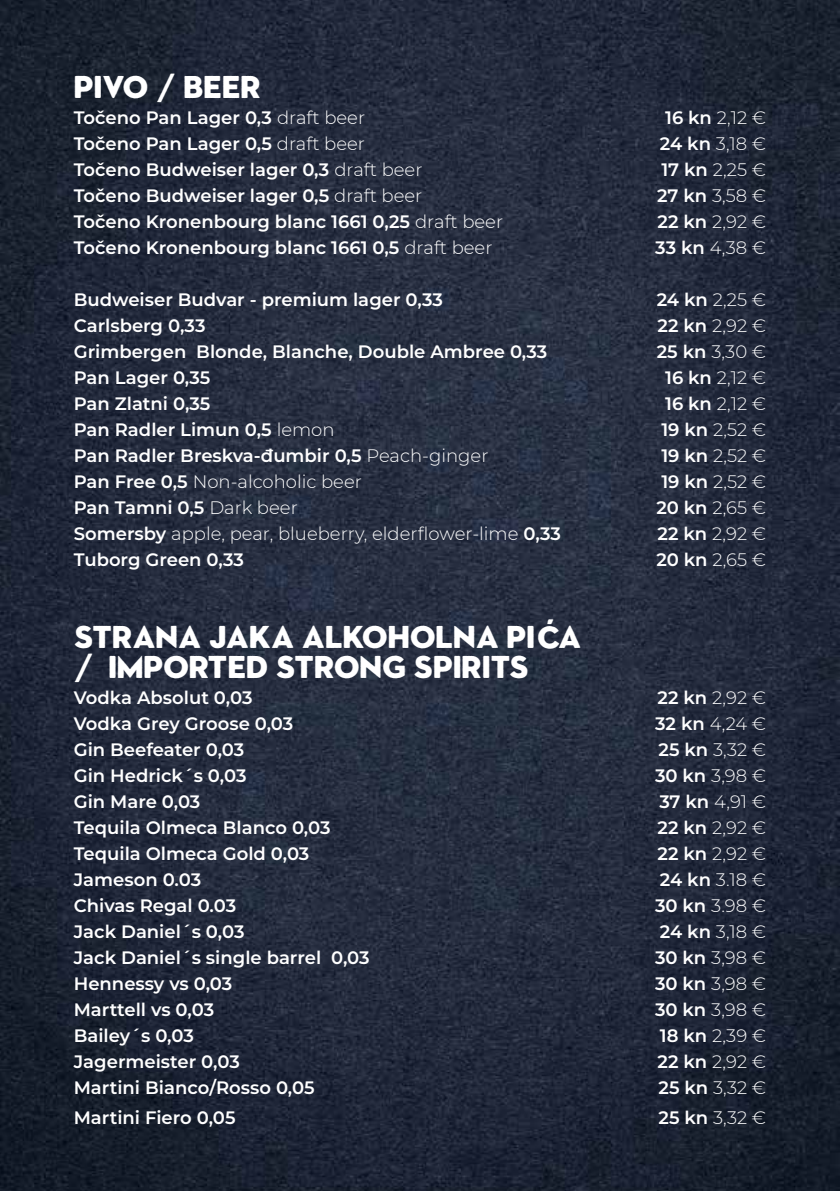
<style>
.page{position:relative;width:840px;height:1191px;background:#fff}
.page>*{position:absolute;margin:0;border:0;box-sizing:border-box;transform-origin:0 0}
.t1{font:900 30px/30px "Sonder Sans";color:#fff}
.t2{font:600 18px "Montserrat";color:#fff}
.t3{font:300 18px "Montserrat";color:#fff}
.s1{font-weight:300}
.s2{font-weight:600}
</style>
<div class="page">
<img style="left:0;top:0;width:839px;height:1191px">
<h1 class="t1" style="left:74px;top:71px;width:188px">PIVO / BEER</h1>
<p class="t2" style="left:74px;top:105px;width:293px">Točeno Pan Lager 0,3 <span class="s1">draft beer</span></p>
<p class="t3" style="left:664px;top:105px;width:102px"><span class="s2">16 kn</span> 2,12 €</p>
<p class="t2" style="left:74px;top:131px;width:292px">Točeno Pan Lager 0,5 <span class="s1">draft beer</span></p>
<p class="t3" style="left:659px;top:131px;width:108px"><span class="s2">24 kn</span> 3,18 €</p>
<p class="t2" style="left:74px;top:157px;width:350px">Točeno Budweiser lager 0,3 <span class="s1">draft beer</span></p>
<p class="t3" style="left:661px;top:157px;width:106px"><span class="s2">17 kn</span> 2,25 €</p>
<p class="t2" style="left:74px;top:183px;width:350px">Točeno Budweiser lager 0,5 <span class="s1">draft beer</span></p>
<p class="t3" style="left:656px;top:183px;width:111px"><span class="s2">27 kn</span> 3,58 €</p>
<p class="t2" style="left:74px;top:209px;width:430px">Točeno Kronenbourg blanc 1661 0,25 <span class="s1">draft beer</span></p>
<p class="t3" style="left:657px;top:209px;width:110px"><span class="s2">22 kn</span> 2,92 €</p>
<p class="t2" style="left:74px;top:235px;width:420px">Točeno Kronenbourg blanc 1661 0,5 <span class="s1">draft beer</span></p>
<p class="t3" style="left:655px;top:235px;width:112px"><span class="s2">33 kn</span> 4,38 €</p>
<p class="t2" style="left:74px;top:287px;width:370px">Budweiser Budvar - premium lager 0,33</p>
<p class="t3" style="left:656px;top:287px;width:111px"><span class="s2">24 kn</span> 2,25 €</p>
<p class="t2" style="left:74px;top:313px;width:133px">Carlsberg 0,33</p>
<p class="t3" style="left:657px;top:313px;width:110px"><span class="s2">22 kn</span> 2,92 €</p>
<p class="t2" style="left:74px;top:339px;width:475px">Grimbergen Blonde, Blanche, Double Ambree 0,33</p>
<p class="t3" style="left:656px;top:339px;width:111px"><span class="s2">25 kn</span> 3,30 €</p>
<p class="t2" style="left:74px;top:365px;width:138px">Pan Lager 0,35</p>
<p class="t3" style="left:664px;top:365px;width:102px"><span class="s2">16 kn</span> 2,12 €</p>
<p class="t2" style="left:74px;top:391px;width:138px">Pan Zlatni 0,35</p>
<p class="t3" style="left:664px;top:391px;width:102px"><span class="s2">16 kn</span> 2,12 €</p>
<p class="t2" style="left:74px;top:417px;width:262px">Pan Radler Limun 0,5 <span class="s1">lemon</span></p>
<p class="t3" style="left:661px;top:417px;width:106px"><span class="s2">19 kn</span> 2,52 €</p>
<p class="t2" style="left:74px;top:443px;width:416px">Pan Radler Breskva-đumbir 0,5 <span class="s1">Peach-ginger</span></p>
<p class="t3" style="left:661px;top:443px;width:106px"><span class="s2">19 kn</span> 2,52 €</p>
<p class="t3" style="left:74px;top:469px;width:289px"><span class="s2">Pan Free 0,5</span> Non-alcoholic beer</p>
<p class="t3" style="left:661px;top:469px;width:106px"><span class="s2">19 kn</span> 2,52 €</p>
<p class="t2" style="left:74px;top:495px;width:225px">Pan Tamni 0,5 <span class="s1">Dark beer</span></p>
<p class="t3" style="left:656px;top:495px;width:111px"><span class="s2">20 kn</span> 2,65 €</p>
<p class="t3" style="left:74px;top:521px;width:488px"><span class="s2">Somersby</span> apple, pear, blueberry, elderflower-lime <span class="s2">0,33</span></p>
<p class="t3" style="left:657px;top:521px;width:110px"><span class="s2">22 kn</span> 2,92 €</p>
<p class="t2" style="left:74px;top:547px;width:171px">Tuborg Green 0,33</p>
<p class="t3" style="left:656px;top:547px;width:111px"><span class="s2">20 kn</span> 2,65 €</p>
<h1 class="t1" style="left:74px;top:621px;width:509px">STRANA JAKA ALKOHOLNA PIĆA / IMPORTED STRONG SPIRITS</h1>
<p class="t2" style="left:74px;top:685px;width:180px">Vodka Absolut 0,03</p>
<p class="t3" style="left:657px;top:685px;width:110px"><span class="s2">22 kn</span> 2,92 €</p>
<p class="t2" style="left:74px;top:711px;width:221px">Vodka Grey Groose 0,03</p>
<p class="t3" style="left:655px;top:711px;width:112px"><span class="s2">32 kn</span> 4,24 €</p>
<p class="t2" style="left:74px;top:737px;width:172px">Gin Beefeater 0,03</p>
<p class="t3" style="left:658px;top:737px;width:109px"><span class="s2">25 kn</span> 3,32 €</p>
<p class="t2" style="left:74px;top:763px;width:174px">Gin Hedrick´s 0,03</p>
<p class="t3" style="left:654px;top:763px;width:113px"><span class="s2">30 kn</span> 3,98 €</p>
<p class="t2" style="left:74px;top:789px;width:128px">Gin Mare 0,03</p>
<p class="t3" style="left:659px;top:789px;width:108px"><span class="s2">37 kn</span> 4,91 €</p>
<p class="t2" style="left:74px;top:815px;width:258px">Tequila Olmeca Blanco 0,03</p>
<p class="t3" style="left:657px;top:815px;width:110px"><span class="s2">22 kn</span> 2,92 €</p>
<p class="t2" style="left:74px;top:841px;width:237px">Tequila Olmeca Gold 0,03</p>
<p class="t3" style="left:657px;top:841px;width:110px"><span class="s2">22 kn</span> 2,92 €</p>
<p class="t2" style="left:74px;top:867px;width:129px">Jameson 0.03</p>
<p class="t3" style="left:659px;top:867px;width:108px"><span class="s2">24 kn</span> 3.18 €</p>
<p class="t2" style="left:74px;top:893px;width:164px">Chivas Regal 0.03</p>
<p class="t3" style="left:654px;top:893px;width:113px"><span class="s2">30 kn</span> 3.98 €</p>
<p class="t2" style="left:74px;top:919px;width:172px">Jack Daniel´s 0,03</p>
<p class="t3" style="left:659px;top:919px;width:108px"><span class="s2">24 kn</span> 3,18 €</p>
<p class="t2" style="left:74px;top:945px;width:297px">Jack Daniel´s single barrel 0,03</p>
<p class="t3" style="left:654px;top:945px;width:113px"><span class="s2">30 kn</span> 3,98 €</p>
<p class="t2" style="left:74px;top:971px;width:160px">Hennessy vs 0,03</p>
<p class="t3" style="left:654px;top:971px;width:113px"><span class="s2">30 kn</span> 3,98 €</p>
<p class="t2" style="left:74px;top:997px;width:142px">Marttell vs 0,03</p>
<p class="t3" style="left:654px;top:997px;width:113px"><span class="s2">30 kn</span> 3,98 €</p>
<p class="t2" style="left:74px;top:1023px;width:121px">Bailey´s 0,03</p>
<p class="t3" style="left:659px;top:1023px;width:108px"><span class="s2">18 kn</span> 2,39 €</p>
<p class="t2" style="left:74px;top:1049px;width:167px">Jagermeister 0,03</p>
<p class="t3" style="left:657px;top:1049px;width:110px"><span class="s2">22 kn</span> 2,92 €</p>
<p class="t2" style="left:74px;top:1075px;width:242px">Martini Bianco/Rosso 0,05</p>
<p class="t3" style="left:658px;top:1075px;width:109px"><span class="s2">25 kn</span> 3,32 €</p>
<p class="t2" style="left:74px;top:1105px;width:163px">Martini Fiero 0,05</p>
<p class="t3" style="left:658px;top:1105px;width:109px"><span class="s2">25 kn</span> 3,32 €</p>
</div>
